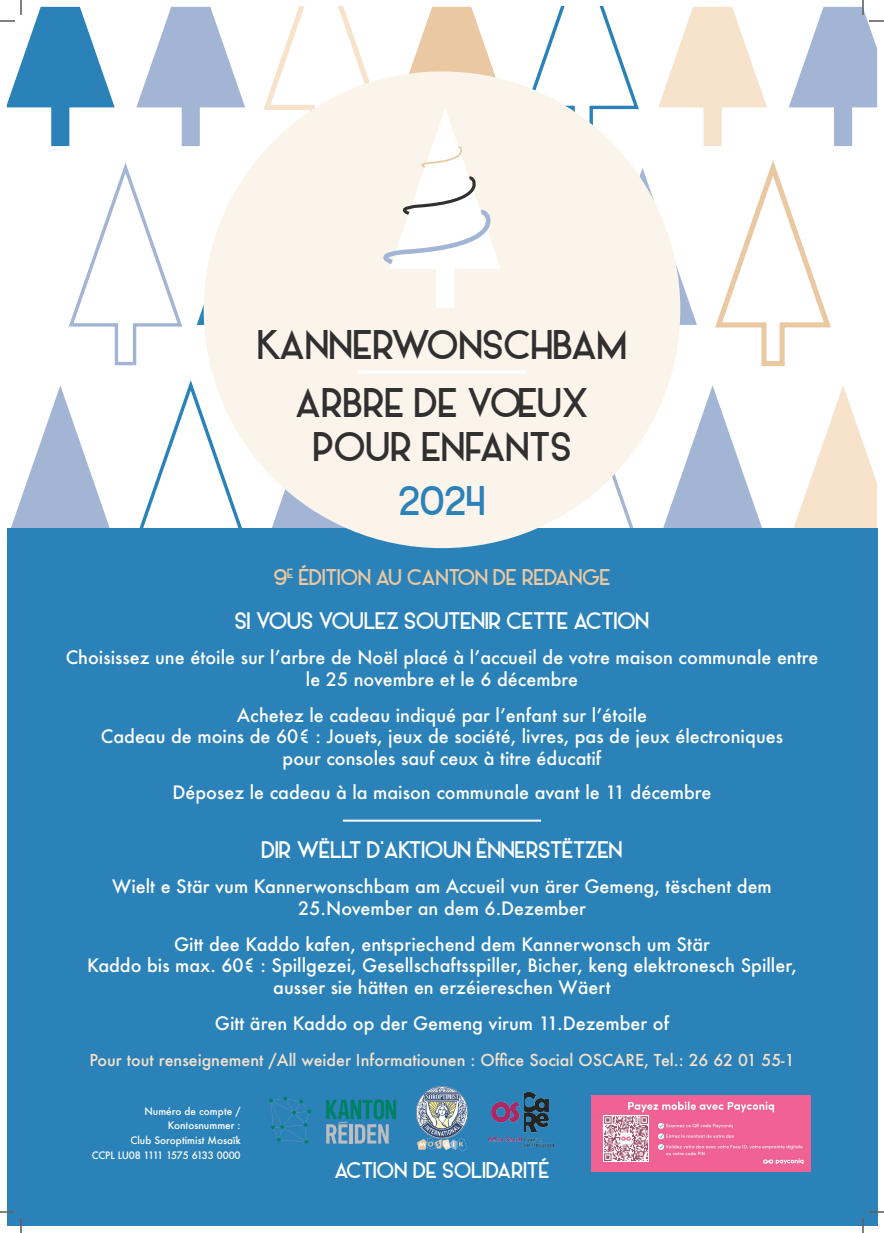
<style>
.page{position:relative;width:884px;height:1233px;background:#fff}
.page>*{position:absolute;margin:0;border:0;box-sizing:border-box;transform-origin:0 0}
.t1{font:36.3px/58.2px "Alpaca Scarlett Demo";letter-spacing:.02em;color:#312f30;text-align:center}
.t2{font:36.3px "Alpaca Scarlett Demo";color:#2a82b8}
.t3{font:21px "Alpaca Scarlett Demo";letter-spacing:.01em;color:#fff}
.t4{font:20px "Alpaca Scarlett Demo";letter-spacing:.01em;color:#eac8a1}
.t5{font:20px "Alpaca Scarlett Demo";letter-spacing:.02em;color:#fff}
.t6{font:500 18px/21.6px "Futura";color:#fff;text-align:center}
.t7{font:500 16px "Futura";color:#f7e2cb}
.t8{font:500 10px/14.8px "Futura";color:#fff;text-align:right}
</style>
<div class="page">
<svg style="left:11px;top:385px;width:99px;height:143px"></svg>
<svg style="left:139px;top:376px;width:110px;height:152px"></svg>
<svg style="left:272px;top:487px;width:73px;height:41px"></svg>
<svg style="left:547px;top:441px;width:94px;height:87px"></svg>
<svg style="left:658px;top:385px;width:104px;height:143px"></svg>
<svg style="left:794px;top:386px;width:83px;height:142px"></svg>
<div style="left:7px;top:528px;width:870px;height:698px;background:#2a82b8"></div>
<hr style="left:343px;top:819px;width:198px;height:2px;background:#fff">
<img style="left:488px;top:1092px;width:65px;height:55px">
<img style="left:416px;top:1087px;width:52px;height:57px">
<img style="left:418px;top:1138px;width:48px;height:12px">
<svg style="left:269px;top:1096px;width:42px;height:47px"></svg>
<svg style="left:326px;top:1099px;width:70px;height:44px"></svg>
<div style="left:204px;top:71px;width:476px;height:477px;background:#fbf4eb;border-radius:50%"></div>
<hr style="left:358px;top:370px;width:168px;height:3px;background:#fff">
<img style="left:591px;top:1095px;width:219px;height:76px">
<img style="left:603px;top:1115px;width:46px;height:46px">
<svg style="left:0;top:1211px;width:15px;height:1px"></svg>
<svg style="left:869px;top:1211px;width:15px;height:1px"></svg>
<svg style="left:20px;top:1218px;width:2px;height:15px"></svg>
<svg style="left:0;top:0;width:884px;height:367px"></svg>
<svg style="left:862px;top:1218px;width:2px;height:15px"></svg>
<h1 class="t1" style="left:257px;top:317px;width:371px">KANNERWONSCHBAM<br>ARBRE DE VOEUX</h1>
<h1 class="t1" style="left:313px;top:419px;width:259px">POUR ENFANTS</h1>
<h1 class="t2" style="left:399px;top:481px;width:88px">2024</h1>
<p class="t4" style="left:274px;top:566px;width:338px">9<sup>E</sup> ÉDITION AU CANTON DE REDANGE</p>
<p class="t3" style="left:235px;top:609px;width:416px">SI VOUS VOULEZ SOUTENIR CETTE ACTION</p>
<p class="t6" style="left:66px;top:647px;width:754px">Choisissez une étoile sur l’arbre de Noël placé à l’accueil de votre maison communale entre le 25 novembre et le 6 décembre</p>
<p class="t6" style="left:101px;top:704px;width:684px">Achetez le cadeau indiqué par l’enfant sur l’étoile<br>Cadeau de moins de 60€ : Jouets, jeux de société, livres, pas de jeux électroniques pour consoles sauf ceux à titre éducatif</p>
<p class="t6" style="left:172px;top:781px;width:540px">Déposez le cadeau à la maison communale avant le 11 décembre</p>
<p class="t3" style="left:262px;top:838px;width:362px">DIR WËLLT D’AKTIOUN ËNNERSTËTZEN</p>
<p class="t6" style="left:112px;top:875px;width:661px">Wielt e Stär vum Kannerwonschbam am Accueil vun ärer Gemeng, tëschent dem<br>25.November an dem 6.Dezember</p>
<p class="t6" style="left:87px;top:933px;width:711px">Gitt dee Kaddo kafen, entspriechend dem Kannerwonsch um Stär<br>Kaddo bis max. 60€ : Spillgezei, Gesellschaftsspiller, Bicher, keng elektronesch Spiller, ausser sie hätten en -erzéiereschen Wäert</p>
<p class="t6" style="left:215px;top:1012px;width:456px">Gitt ären Kaddo op der Gemeng virum 11.Dezember of</p>
<p class="t7" style="left:89px;top:1049px;width:707px">Pour tout renseignement /All weider Informatiounen : Office Social OSCARE, Tel.: 26 62 01 55-1</p>
<p class="t8" style="left:92px;top:1103px;width:150px">Numéro de compte /<br>Kontosnummer :<br>Club Soroptimist Mosaïk<br>CCPL LU08 1111 1575 6133 0000</p>
<p class="t5" style="left:335px;top:1159px;width:216px">ACTION DE SOLIDARITÉ</p>
</div>
